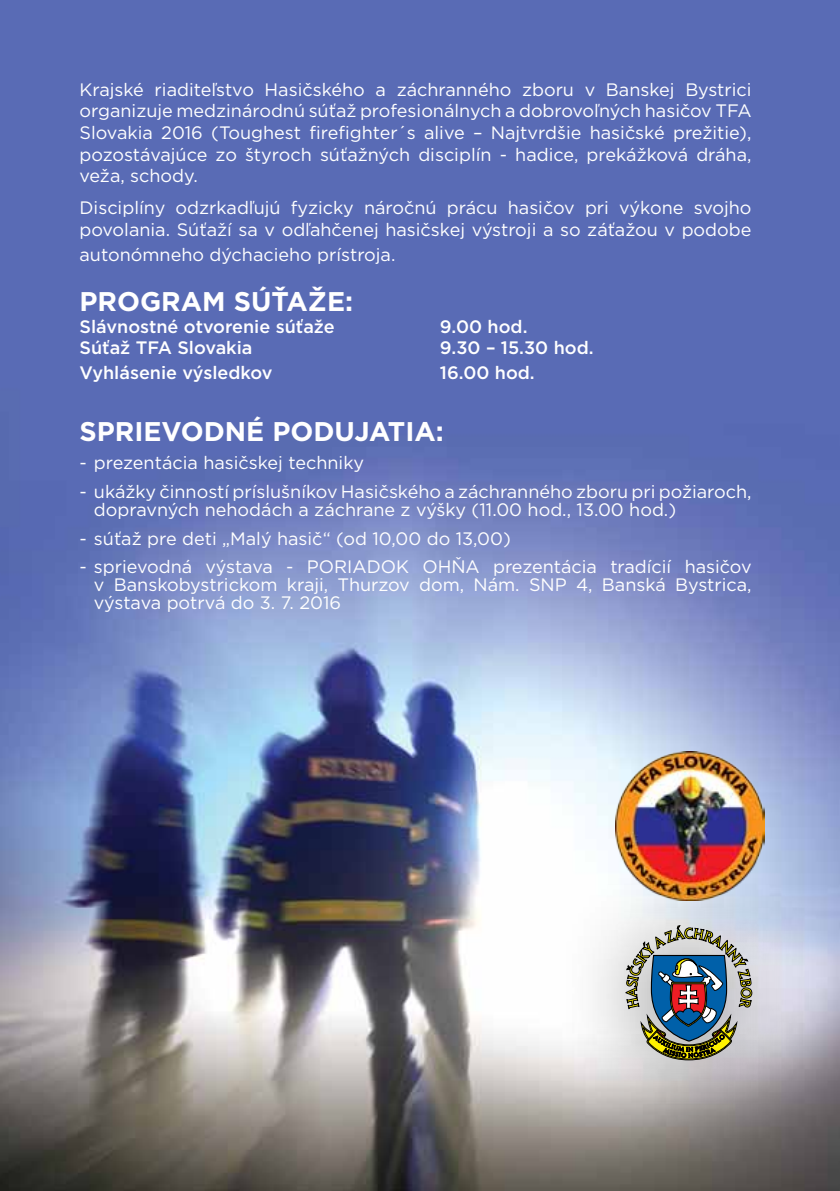
<style>
.page{position:relative;width:840px;height:1191px;background:#fff}
.page>*{position:absolute;margin:0;border:0;box-sizing:border-box;transform-origin:0 0}
.t1{font:700 27px "Gotham";color:#fff}
.t2{font:18px/21.6px "Gotham";color:#fff;text-align:justify}
.t3{font:500 18px "Gotham";color:#fff}
</style>
<div class="page">
<img style="left:0;top:0;width:839px;height:1191px">
<img style="left:614px;top:751px;width:150px;height:95px">
<div style="left:544px;top:846px;width:289px;height:299px;background:#000;opacity:.5"></div>
<svg style="left:625px;top:925px;width:126px;height:137px;background:#8c9596"></svg>
<p class="t2" style="left:79px;top:78px;width:673px">Krajské riaditeľstvo Hasičského a záchranného zboru v Banskej Bystrici organizuje medzinárodnú súťaž profesionálnych a dobrovoľných hasičov TFA Slovakia 2016 (Toughest firefighter´s alive – Najtvrdšie hasičské prežitie), pozostávajúce zo štyroch súťažných disciplín - hadice, prekážková dráha, veža, schody.</p>
<p class="t2" style="left:79px;top:197px;width:673px">Disciplíny odzrkadľujú fyzicky náročnú prácu hasičov pri výkone svojho povolania. Súťaží sa v odľahčenej hasičskej výstroji a so záťažou v podobe</p>
<p class="t2" style="left:79px;top:243px;width:317px">autonómneho dýchacieho prístroja.</p>
<h1 class="t1" style="left:79px;top:284px;width:275px">PROGRAM SÚŤAŽE:</h1>
<p class="t3" style="left:79px;top:314px;width:256px">Slávnostné otvorenie súťaže</p>
<p class="t3" style="left:439px;top:314px;width:89px">9.00 hod.</p>
<p class="t3" style="left:79px;top:336px;width:174px">Súťaž TFA Slovakia</p>
<p class="t3" style="left:439px;top:336px;width:155px">9.30 – 15.30 hod.</p>
<p class="t3" style="left:79px;top:361px;width:194px">Vyhlásenie výsledkov</p>
<p class="t3" style="left:439px;top:361px;width:96px">16.00 hod.</p>
<h1 class="t1" style="left:79px;top:413px;width:365px">SPRIEVODNÉ PODUJATIA:</h1>
<p class="t2" style="left:79px;top:452px;width:286px">- prezentácia hasičskej techniky</p>
<p class="t2" style="left:94px;top:482px;width:658px;line-height:18px;text-indent:-14px">- ukážky činností príslušníkov Hasičského a záchranného zboru pri požiaroch, dopravných nehodách a záchrane z výšky (11.00 hod., 13.00 hod.)</p>
<p class="t2" style="left:79px;top:527px;width:432px">- súťaž pre deti „Malý hasič“ (od 10,00 do 13,00)</p>
<p class="t2" style="left:94px;top:558px;width:658px;line-height:18px;text-indent:-14px">- sprievodná výstava - PORIADOK OHŇA prezentácia tradícií hasičov v Banskobystrickom kraji, Thurzov dom, Nám. SNP 4, Banská Bystrica, výstava potrvá do 3. 7. 2016</p>
</div>
